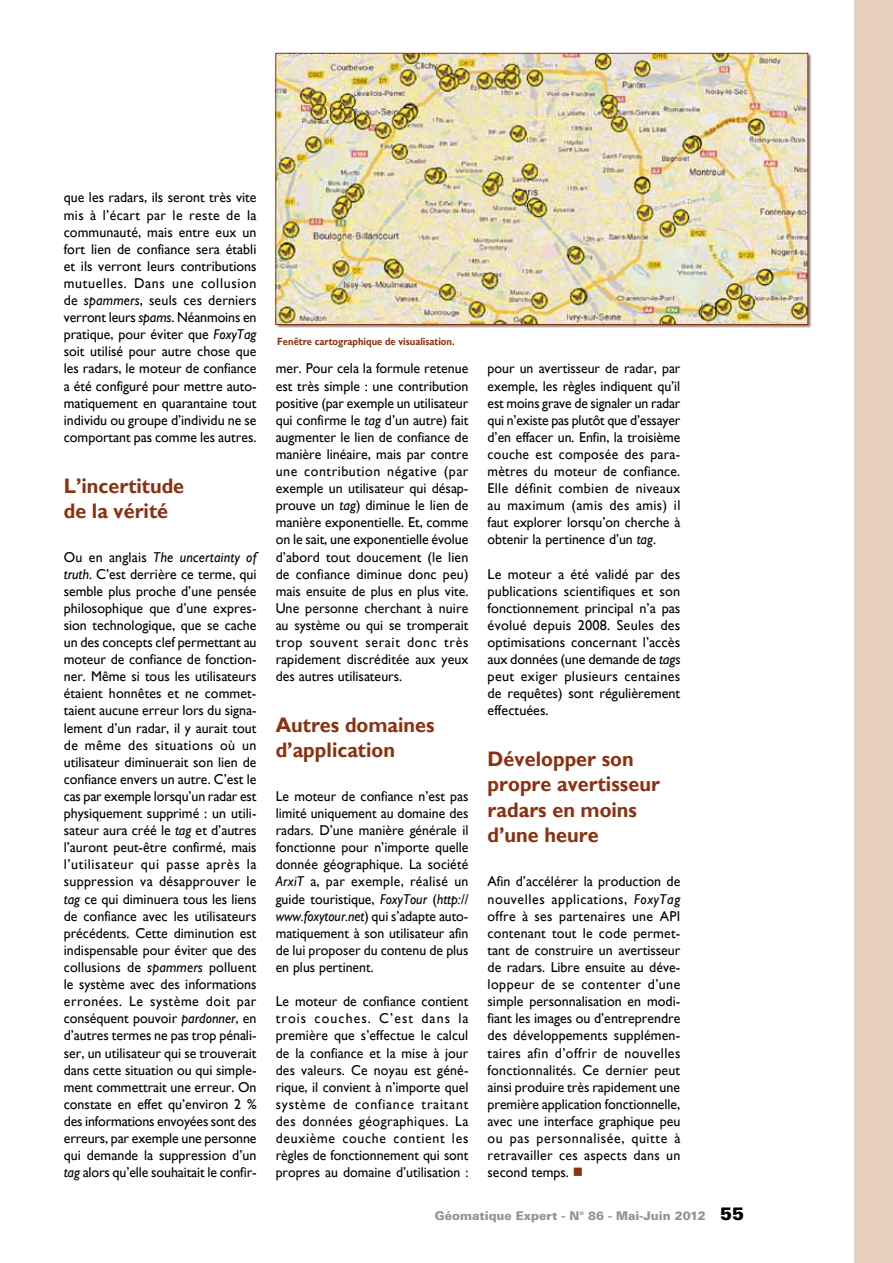
<style>
.page{position:relative;width:893px;height:1263px;background:#fff}
.page>*{position:absolute;margin:0;border:0;box-sizing:border-box;transform-origin:0 0}
.t1{font:700 21px/25.2px "Gill Sans";color:#8a3111;scale:.95 1}
.t2{font:14.25px/17.1px "Gill Sans";color:#000;text-align:justify}
.t3{font:900 12px "Univers";color:#929395}
.t4{font:700 10.5px "Gill Sans";color:#8a3111;scale:.9 1}
.s1{font-style:italic}
.s2{color:#8a3111}
.s3{font-size:18px;color:#000}
</style>
<div class="page">
<div style="left:855px;top:0;width:38px;height:1263px;background:#e9cfbe"></div>
<div style="left:276px;top:53px;width:536px;height:276px;background:#000;opacity:.5"></div>
<img style="left:278px;top:55px;width:528px;height:268px">
<div style="left:276px;top:53px;width:532px;height:272px;border:1px solid #8a3111"></div>
<p class="t2" style="left:64px;top:189px;width:194px">que les radars, ils seront très vite mis à l’écart par le reste de la communauté, mais entre eux un fort lien de confiance sera établi et ils verront leurs contributions mutuelles. Dans une collusion de <span class="s1">spammers</span>, seuls ces derniers verront leurs <span class="s1">spams</span>. Néanmoins en pratique, pour éviter que <span class="s1">FoxyTag </span>soit utilisé pour autre chose que les radars, le moteur de confiance a été configuré pour mettre auto&shy;matiquement en quarantaine tout individu ou groupe d’individu ne se comportant pas comme les autres.</p>
<h1 class="t1" style="left:64px;top:473px;width:128px">L’incertitude de la vérité</h1>
<p class="t2" style="left:64px;top:548px;width:194px">Ou en anglais <span class="s1">The uncertainty of truth</span>. C’est derrière ce terme, qui semble plus proche d’une pensée philosophique que d’une expres&shy;sion technologique, que se cache un des concepts clef permettant au moteur de confiance de fonction&shy;ner. Même si tous les utilisateurs étaient honnêtes et ne commet&shy;taient aucune erreur lors du signa&shy;lement d’un radar, il y aurait tout de même des situations où un utilisateur diminuerait son lien de confiance envers un autre. C’est le cas par exemple lorsqu’un radar est physiquement supprimé : un utili&shy;sateur aura créé le <span class="s1">tag</span> et d’autres l’auront peut-être confirmé, mais l’utilisateur qui passe après la suppression va désapprouver le <span class="s1">tag</span> ce qui diminuera tous les liens de confiance avec les utilisateurs précédents. Cette diminution est indispensable pour éviter que des collusions de <span class="s1">spammers</span> polluent le système avec des informations erronées. Le système doit par conséquent pouvoir <span class="s1">pardonner</span>, en d’autres termes ne pas trop pénali&shy;ser, un utilisateur qui se trouverait dans cette situation ou qui simple&shy;ment commettrait une erreur. On constate en effet qu’environ 2 % des informations envoyées sont des erreurs, par exemple une personne qui demande la suppression d’un <span class="s1">tag</span> alors qu’elle souhaitait le confir-</p>
<p class="t4" style="left:277px;top:335px;width:199px">Fenêtre cartographique de visualisation.</p>
<p class="t2" style="left:276px;top:360px;width:194px">mer. Pour cela la formule retenue est très simple : une contribution positive (par exemple un utilisateur qui confirme le <span class="s1">tag</span> d’un autre) fait augmenter le lien de confiance de manière linéaire, mais par contre une contribution négative (par exemple un utilisateur qui désap&shy;prouve un <span class="s1">tag</span>) diminue le lien de manière exponentielle. Et, comme on le sait, une exponentielle évolue d’abord tout doucement (le lien de confiance diminue donc peu) mais ensuite de plus en plus vite.<br>Une personne cherchant à nuire au système ou qui se tromperait trop souvent serait donc très rapidement discréditée aux yeux des autres utilisateurs.</p>
<h1 class="t1" style="left:276px;top:712px;width:169px">Autres domaines d’application</h1>
<p class="t2" style="left:276px;top:788px;width:194px">Le moteur de confiance n’est pas limité uniquement au domaine des radars. D’une manière générale il fonctionne pour n’importe quelle donnée géographique. La société <span class="s1">ArxiT</span> a, par exemple, réalisé un guide touristique, <span class="s1">FoxyTour</span> (<span class="s1">http:// www.foxytour.net</span>) qui s’adapte auto&shy;matiquement à son utilisateur afin de lui proposer du contenu de plus en plus pertinent.</p>
<p class="t2" style="left:276px;top:993px;width:194px">Le moteur de confiance contient trois couches. C’est dans la première que s’effectue le calcul de la confiance et la mise à jour des valeurs. Ce noyau est géné&shy;rique, il convient à n’importe quel système de confiance traitant des données géographiques. La deuxième couche contient les règles de fonctionnement qui sont propres au domaine d’utilisation :</p>
<p class="t2" style="left:488px;top:360px;width:194px">pour un avertisseur de radar, par exemple, les règles indiquent qu’il est moins grave de signaler un radar qui n’existe pas plutôt que d’essayer d’en effacer un. Enfin, la troisième couche est composée des para&shy;mètres du moteur de confiance.<br>Elle définit combien de niveaux au maximum (amis des amis) il faut explorer lorsqu’on cherche à obtenir la pertinence d’un <span class="s1">tag</span>.</p>
<p class="t2" style="left:488px;top:565px;width:194px">Le moteur a été validé par des publications scientifiques et son fonctionnement principal n’a pas évolué depuis 2008. Seules des optimisations concernant l’accès aux données (une demande de <span class="s1">tags </span>peut exiger plusieurs centaines de requêtes) sont régulièrement effectuées.</p>
<h1 class="t1" style="left:488px;top:746px;width:183px">Développer son propre avertisseur radars en moins d’une heure</h1>
<p class="t2" style="left:488px;top:873px;width:194px">Afin d’accélérer la production de nouvelles applications, <span class="s1">FoxyTag </span>offre à ses partenaires une API contenant tout le code permet&shy;tant de construire un avertisseur de radars. Libre ensuite au déve&shy;loppeur de se contenter d’une simple personnalisation en modi&shy;fiant les images ou d’entreprendre des développements supplémen&shy;taires afin d’offrir de nouvelles fonctionnalités. Ce dernier peut ainsi produire très rapidement une première application fonctionnelle, avec une interface graphique peu ou pas personnalisée, quitte à retravailler ces aspects dans un second temps. <span class="s2">■</span></p>
<p class="t3" style="left:435px;top:1208px;width:311px">Géomatique Expert - N° 86 - Mai-Juin 2012 <span class="s3">55</span></p>
</div>
